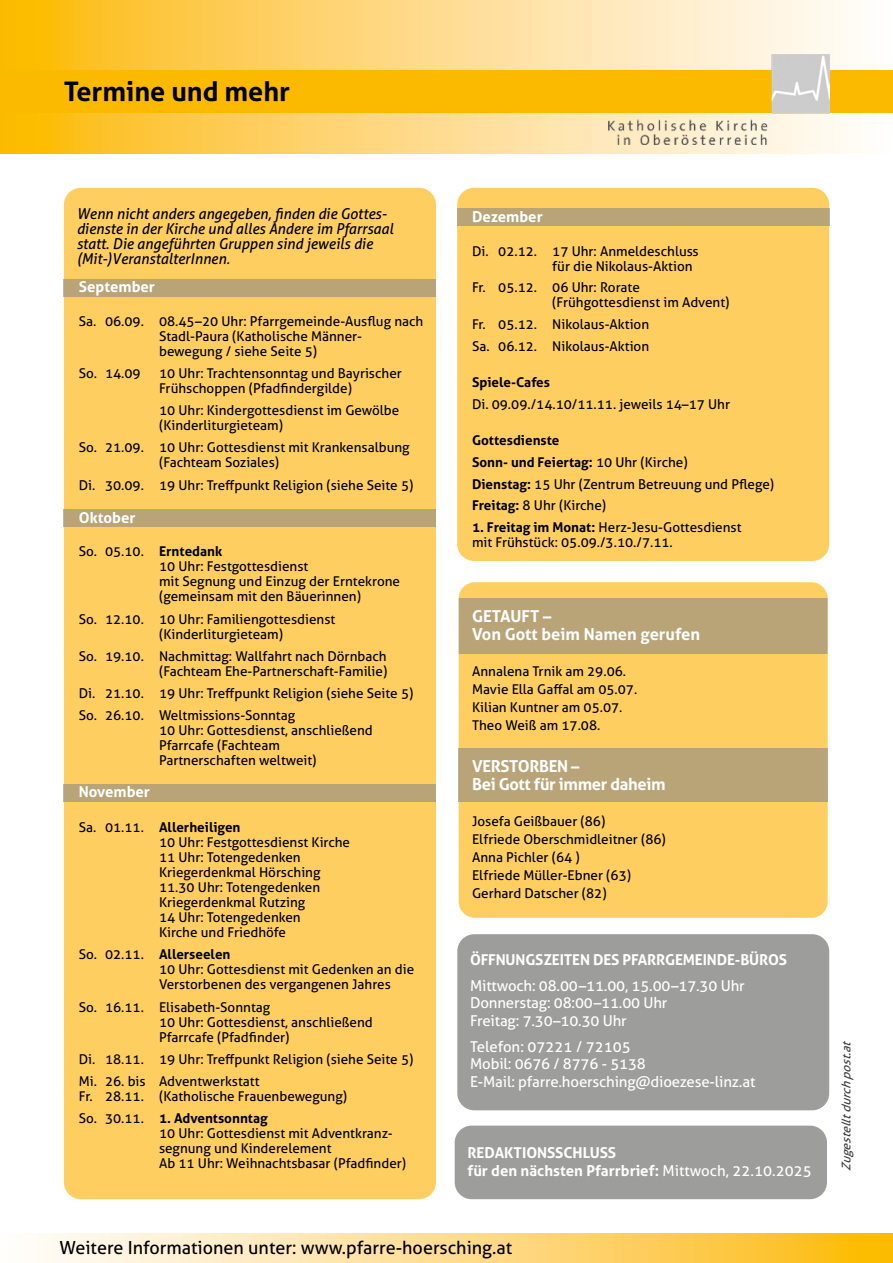
<style>
.page{position:relative;width:893px;height:1263px;background:#fff}
.page>*{position:absolute;margin:0;border:0;box-sizing:border-box;transform-origin:0 0}
.t1{font:700 27px "Aller";color:#000}
.t2{font:18px "Aller";color:#000}
.t3{font:700 16.5px/18px "Aller";letter-spacing:-.02em;color:#fff}
.t4{font:700 16.5px/18px "Aller";color:#fff}
.t5{font:15px/17.7px "Aller";letter-spacing:-.01em;color:#fff}
.t6{font:italic 15px/15px "Aller";color:#000;scale:.96 1}
.t7{font:700 15px/18px "Aller";color:#fff}
.t8{font:13.5px/15px "Aller";color:#000}
.t9{font:700 13.5px "Aller";color:#000}
.t10{font:italic 12px "Aller";color:#3c3c3b}
.s1{font-weight:700}
.s2{font-weight:400}
</style>
<div class="page">
<svg style="left:0;top:0;width:848px;height:153px;background:#fdd77c"></svg>
<div style="left:0;top:70px;width:893px;height:43px;background:#fbba00"></div>
<svg style="left:38px;top:1233px;width:855px;height:30px;background:#feda87"></svg>
<img style="left:608px;top:55px;width:221px;height:89px">
<div style="left:64px;top:188px;width:372px;height:1011px;background:#fece61;border-radius:17px"></div>
<div style="left:457px;top:188px;width:372px;height:373px;background:#fece61;border-radius:17px"></div>
<div style="left:64px;top:279px;width:372px;height:18px;background:#b8a477"></div>
<div style="left:457px;top:208px;width:372px;height:18px;background:#b8a477"></div>
<div style="left:64px;top:784px;width:372px;height:17px;background:#b8a477"></div>
<div style="left:64px;top:509px;width:372px;height:18px;background:#b8a477"></div>
<div style="left:459px;top:582px;width:369px;height:336px;background:#fece61;border-radius:16px"></div>
<div style="left:459px;top:598px;width:369px;height:56px;background:#b8a477"></div>
<div style="left:459px;top:749px;width:369px;height:53px;background:#b8a477"></div>
<div style="left:455px;top:1125px;width:372px;height:74px;background:#9d9d9c;border-radius:17px"></div>
<div style="left:457px;top:934px;width:372px;height:176px;background:#9d9d9c;border-radius:17px"></div>
<h1 class="t1" style="left:64px;top:75px;width:228px">Termine und mehr</h1>
<p class="t6" style="left:77px;top:206px;width:332px">Wenn nicht anders angegeben, finden die Gottes&shy;dienste in der Kirche und alles Andere im Pfarrsaal statt. Die angeführten Gruppen sind jeweils die (Mit-)VeranstalterInnen.</p>
<p class="t7" style="left:79px;top:278px;width:78px">September</p>
<p class="t8" style="left:159px;top:313px;width:266px;text-indent:-80px">Sa. 06.09. 08.45–20 Uhr: Pfarrgemeinde-Ausflug nach<br>Stadl-Paura (Katholische Männer&shy;bewegung / siehe Seite 5)</p>
<p class="t8" style="left:79px;top:366px;width:63px">So. 14.09</p>
<p class="t8" style="left:159px;top:366px;width:244px">10 Uhr: Trachtensonntag und Bayrischer<br>Frühschoppen (Pfadfindergilde)</p>
<p class="t8" style="left:159px;top:403px;width:242px">10 Uhr: Kindergottesdienst im Gewölbe (Kinderliturgieteam)</p>
<p class="t8" style="left:159px;top:440px;width:252px;text-indent:-80px">So. 21.09. 10 Uhr: Gottesdienst mit Krankensalbung (Fachteam Soziales)</p>
<p class="t8" style="left:79px;top:477px;width:336px">Di. 30.09. 19 Uhr: Treffpunkt Religion (siehe Seite 5)</p>
<p class="t7" style="left:79px;top:508px;width:58px">Oktober</p>
<p class="t8" style="left:159px;top:544px;width:243px;text-indent:-80px">So. 05.10. <span class="s1">Erntedank<br></span>10 Uhr: Festgottesdienst<br>mit Segnung und Einzug der Erntekrone (gemeinsam mit den Bäuerinnen)</p>
<p class="t8" style="left:159px;top:611px;width:178px;text-indent:-80px">So. 12.10. 10 Uhr: Familiengottesdienst (Kinderliturgieteam)</p>
<p class="t8" style="left:79px;top:648px;width:310px;text-align:right">So. 19.10. Nachmittag: Wallfahrt nach Dörnbach (Fachteam Ehe-Partnerschaft-Familie)</p>
<p class="t8" style="left:79px;top:682px;width:336px;line-height:22.2px">Di. 21.10. 19 Uhr: Treffpunkt Religion (siehe Seite 5)<br>So. 26.10. Weltmissions-Sonntag</p>
<p class="t8" style="left:159px;top:723px;width:215px">10 Uhr: Gottesdienst, anschließend<br>Pfarrcafe (Fachteam<br>Partnerschaften weltweit)</p>
<p class="t7" style="left:79px;top:783px;width:73px">November</p>
<p class="t8" style="left:159px;top:820px;width:193px;text-indent:-80px">Sa. 01.11. <span class="s1">Allerheiligen<br></span>10 Uhr: Festgottesdienst Kirche<br>11 Uhr: Totengedenken<br>Kriegerdenkmal Hörsching<br>11.30 Uhr: Totengedenken<br>Kriegerdenkmal Rutzing<br>14 Uhr: Totengedenken<br>Kirche und Friedhöfe</p>
<p class="t8" style="left:159px;top:947px;width:257px;text-indent:-80px">So. 02.11. <span class="s1">Allerseelen<br></span>10 Uhr: Gottesdienst mit Gedenken an die<br>Verstorbenen des vergangenen Jahres</p>
<p class="t8" style="left:159px;top:999px;width:215px;text-indent:-80px">So. 16.11. Elisabeth-Sonntag<br>10 Uhr: Gottesdienst, anschließend<br>Pfarrcafe (Pfadfinder)</p>
<p class="t8" style="left:79px;top:1048px;width:336px;line-height:22.2px">Di. 18.11. 19 Uhr: Treffpunkt Religion (siehe Seite 5)<br>Mi. 26. bis Adventwerkstatt</p>
<p class="t8" style="left:79px;top:1085px;width:270px;line-height:22.2px">Fr. 28.11. (Katholische Frauenbewegung)<br>So. 30.11. <span class="s1">1. Adventsonntag</span></p>
<p class="t8" style="left:159px;top:1126px;width:249px">10 Uhr: Gottesdienst mit Adventkranz&shy;segnung und Kinderelement<br>Ab 11 Uhr: Weihnachtsbasar (Pfadfinder)</p>
<p class="t7" style="left:472px;top:208px;width:72px">Dezember</p>
<p class="t8" style="left:552px;top:243px;width:148px;text-indent:-80px">Di. 02.12. 17 Uhr: Anmeldeschluss für die Nikolaus-Aktion</p>
<p class="t8" style="left:552px;top:280px;width:179px;text-indent:-80px">Fr. 05.12. 06 Uhr: Rorate (Frühgottesdienst im Advent)</p>
<p class="t8" style="left:472px;top:314px;width:179px;line-height:21.8px">Fr. 05.12. Nikolaus-Aktion<br>Sa. 06.12. Nikolaus-Aktion</p>
<p class="t9" style="left:472px;top:374px;width:80px">Spiele-Cafes</p>
<p class="t8" style="left:472px;top:397px;width:260px">Di. 09.09./14.10/11.11. jeweils 14–17 Uhr</p>
<p class="t8" style="left:472px;top:429px;width:304px;line-height:21.8px"><span class="s1">Gottesdienste<br>Sonn- und Feiertag:</span> 10 Uhr (Kirche)<br><span class="s1">Dienstag:</span> 15 Uhr (Zentrum Betreuung und Pflege)<br><span class="s1">Freitag:</span> 8 Uhr (Kirche)</p>
<p class="t8" style="left:472px;top:520px;width:271px"><span class="s1">1. Freitag im Monat:</span> Herz-Jesu-Gottesdienst mit Frühstück: 05.09./3.10./7.11.</p>
<p class="t4" style="left:472px;top:607px;width:229px">GETAUFT –<br>Von Gott beim Namen gerufen</p>
<p class="t8" style="left:472px;top:662px;width:167px;line-height:18px">Annalena Trnik am 29.06.<br>Mavie Ella Gaffal am 05.07.<br>Kilian Kuntner am 05.07.<br>Theo Weiß am 17.08.</p>
<p class="t3" style="left:472px;top:757px;width:195px">VERSTORBEN –<br>Bei Gott für immer daheim</p>
<p class="t8" style="left:472px;top:812px;width:195px;line-height:18px">Josefa Geißbauer (86)<br>Elfriede Oberschmidleitner (86)<br>Anna Pichler (64 )<br>Elfriede Müller-Ebner (63)<br>Gerhard Datscher (82)</p>
<p class="t7" style="left:470px;top:951px;width:318px">ÖFFNUNGSZEITEN DES PFARRGEMEINDE-BÜROS</p>
<p class="t5" style="left:470px;top:976px;width:276px">Mittwoch: 08.00–11.00, 15.00–17.30 Uhr<br>Donnerstag: 08:00–11.00 Uhr<br>Freitag: 7.30–10.30 Uhr</p>
<p class="t5" style="left:470px;top:1037px;width:287px">Telefon: 07221 / 72105<br>Mobil: 0676 / 8776 - 5138<br>E-Mail: pfarre.hoersching@dioezese-linz.at</p>
<p class="t7" style="left:467px;top:1143px;width:346px">REDAKTIONSSCHLUSS<br>für den nächsten Pfarrbrief: <span class="s2">Mittwoch, 22.10.2025</span></p>
<h2 class="t2" style="left:60px;top:1237px;width:454px">Weitere Informationen unter: www.pfarre-hoersching.at</h2>
<p class="t10" style="left:839px;top:1171px;width:135px;rotate:-90deg">Zugestelltdurchpost.at</p>
</div>
